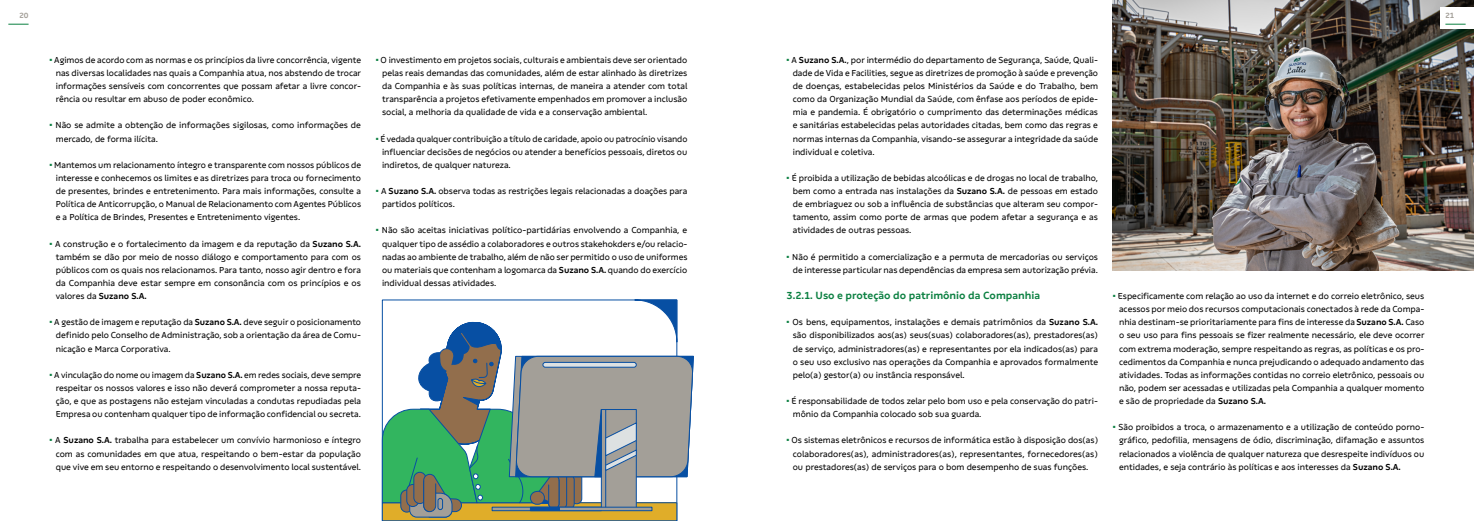
<style>
.page{position:relative;width:1474px;height:521px;background:#fff}
.page>*{position:absolute;margin:0;border:0;box-sizing:border-box;transform-origin:0 0}
.t1{font:700 10.5px "Suzano Text";color:#0b8041}
.t2{font:8.75px/13.1px "Suzano Text";color:#000;text-align:justify}
.t3{font:700 7.88px "Suzano Unicase";color:#a39f98}
.s1{font-weight:800;color:#0b8041}
.s2{font-weight:700}
</style>
<div class="page">
<img style="left:1112px;top:0;width:361px;height:270px">
<div style="left:382px;top:503px;width:295px;height:18px;background:#e0ad29"></div>
<svg style="left:382px;top:299px;width:311px;height:218px"></svg>
<div style="left:1440px;top:7px;width:33px;height:22px;background:#fff"></div>
<svg style="left:8px;top:24px;width:21px;height:1px"></svg>
<svg style="left:1445px;top:24px;width:20px;height:1px"></svg>
<p class="t3" style="left:20px;top:10px;width:11px">20</p>
<p class="t3" style="left:1445px;top:10px;width:10px">21</p>
<p class="t2" style="left:56px;top:53px;width:307px;text-indent:-6px"><span class="s1">•</span> Agimos de acordo com as normas e os princípios da livre concorrência, vigente nas diversas localidades nas quais a Companhia atua, nos abstendo de trocar informações sensíveis com concorrentes que possam afetar a livre concor&shy;rência ou resultar em abuso de poder econômico.</p>
<p class="t2" style="left:56px;top:119px;width:307px;text-indent:-6px"><span class="s1">•</span> Não se admite a obtenção de informações sigilosas, como informações de mercado, de forma ilícita.</p>
<p class="t2" style="left:56px;top:158px;width:307px;text-indent:-6px"><span class="s1">•</span> Mantemos um relacionamento íntegro e transparente com nossos públicos de interesse e conhecemos os limites e as diretrizes para troca ou fornecimento de presentes, brindes e entretenimento. Para mais informações, consulte a Política de Anticorrupção, o Manual de Relacionamento com Agentes Públicos e a Política de Brindes, Presentes e Entretenimento vigentes.</p>
<p class="t2" style="left:56px;top:237px;width:307px;text-indent:-6px"><span class="s1">•</span> A construção e o fortalecimento da imagem e da reputação da <span class="s2">Suzano S.A. </span>também se dão por meio de nosso diálogo e comportamento para com os públicos com os quais nos relacionamos. Para tanto, nosso agir dentro e fora da Companhia deve estar sempre em consonância com os princípios e os valores da <span class="s2">Suzano S.A.</span></p>
<p class="t2" style="left:56px;top:316px;width:307px;text-indent:-6px"><span class="s1">•</span> A gestão de imagem e reputação da <span class="s2">Suzano S.A.</span> deve seguir o posicionamento definido pelo Conselho de Administração, sob a orientação da área de Comu&shy;nicação e Marca Corporativa.</p>
<p class="t2" style="left:56px;top:368px;width:307px;text-indent:-6px"><span class="s1">•</span> A vinculação do nome ou imagem da <span class="s2">Suzano S.A.</span> em redes sociais, deve sempre respeitar os nossos valores e isso não deverá comprometer a nossa reputa&shy;ção, e que as postagens não estejam vinculadas a condutas repudiadas pela Empresa ou contenham qualquer tipo de informação confidencial ou secreta.</p>
<p class="t2" style="left:56px;top:434px;width:307px;text-indent:-6px"><span class="s1">•</span> A <span class="s2">Suzano S.A.</span> trabalha para estabelecer um convívio harmonioso e íntegro com as comunidades em que atua, respeitando o bem-estar da população que vive em seu entorno e respeitando o desenvolvimento local sustentável.</p>
<p class="t2" style="left:382px;top:53px;width:307px;text-indent:-6px"><span class="s1">•</span> O investimento em projetos sociais, culturais e ambientais deve ser orientado pelas reais demandas das comunidades, além de estar alinhado às diretrizes da Companhia e às suas políticas internas, de maneira a atender com total transparência a projetos efetivamente empenhados em promover a inclusão social, a melhoria da qualidade de vida e a conservação ambiental.</p>
<p class="t2" style="left:382px;top:132px;width:307px;text-indent:-6px"><span class="s1">•</span> É vedada qualquer contribuição a título de caridade, apoio ou patrocínio visando influenciar decisões de negócios ou atender a benefícios pessoais, diretos ou indiretos, de qualquer natureza.</p>
<p class="t2" style="left:382px;top:184px;width:307px;text-indent:-6px"><span class="s1">•</span> A <span class="s2">Suzano S.A.</span> observa todas as restrições legais relacionadas a doações para partidos políticos.</p>
<p class="t2" style="left:382px;top:224px;width:307px;text-indent:-6px"><span class="s1">•</span> Não são aceitas iniciativas político-partidárias envolvendo a Companhia, e qualquer tipo de assédio a colaboradores e outros stakehokders e/ou relacio&shy;nadas ao ambiente de trabalho, além de não ser permitido o uso de uniformes ou materiais que contenham a logomarca da <span class="s2">Suzano S.A.</span> quando do exercício individual dessas atividades.</p>
<p class="t2" style="left:792px;top:53px;width:307px;text-indent:-6px"><span class="s1">•</span> A <span class="s2">Suzano S.A.</span>, por intermédio do departamento de Segurança, Saúde, Quali&shy;dade de Vida e Facilities, segue as diretrizes de promoção à saúde e prevenção de doenças, estabelecidas pelos Ministérios da Saúde e do Trabalho, bem como da Organização Mundial da Saúde, com ênfase aos períodos de epide&shy;mia e pandemia. É obrigatório o cumprimento das determinações médicas e sanitárias estabelecidas pelas autoridades citadas, bem como das regras e normas internas da Companhia, visando-se assegurar a integridade da saúde individual e coletiva.</p>
<p class="t2" style="left:792px;top:171px;width:307px;text-indent:-6px"><span class="s1">•</span> É proibida a utilização de bebidas alcoólicas e de drogas no local de trabalho, bem como a entrada nas instalações da <span class="s2">Suzano S.A.</span> de pessoas em estado de embriaguez ou sob a influência de substâncias que alteram seu compor&shy;tamento, assim como porte de armas que podem afetar a segurança e as atividades de outras pessoas.</p>
<p class="t2" style="left:786px;top:250px;width:313px;text-align:right"><span class="s1">•</span> Não é permitido a comercialização e a permuta de mercadorias ou serviços de interesse particular nas dependências da empresa sem autorização prévia.</p>
<p class="t1" style="left:786px;top:289px;width:255px">3.2.1. Uso e proteção do patrimônio da Companhia</p>
<p class="t2" style="left:792px;top:316px;width:307px;text-indent:-6px"><span class="s1">•</span> Os bens, equipamentos, instalações e demais patrimônios da <span class="s2">Suzano S.A. </span>são disponibilizados aos(as) seus(suas) colaboradores(as), prestadores(as) de serviço, administradores(as) e representantes por ela indicados(as) para o seu uso exclusivo nas operações da Companhia e aprovados formalmente pelo(a) gestor(a) ou instância responsável.</p>
<p class="t2" style="left:792px;top:394px;width:307px;text-indent:-6px"><span class="s1">•</span> É responsabilidade de todos zelar pelo bom uso e pela conservação do patri&shy;mônio da Companhia colocado sob sua guarda.</p>
<p class="t2" style="left:792px;top:434px;width:307px;text-indent:-6px"><span class="s1">•</span> Os sistemas eletrônicos e recursos de informática estão à disposição dos(as) colaboradores(as), administradores(as), representantes, fornecedores(as) ou prestadores(as) de serviços para o bom desempenho de suas funções.</p>
<p class="t2" style="left:1119px;top:289px;width:307px;text-indent:-6px"><span class="s1">•</span> Especificamente com relação ao uso da internet e do correio eletrônico, seus acessos por meio dos recursos computacionais conectados à rede da Compa&shy;nhia destinam-se prioritariamente para fins de interesse da <span class="s2">Suzano S.A.</span> Caso o seu uso para fins pessoais se fizer realmente necessário, ele deve ocorrer com extrema moderação, sempre respeitando as regras, as políticas e os pro&shy;cedimentos da Companhia e nunca prejudicando o adequado andamento das atividades. Todas as informações contidas no correio eletrônico, pessoais ou não, podem ser acessadas e utilizadas pela Companhia a qualquer momento e são de propriedade da <span class="s2">Suzano S.A.</span></p>
<p class="t2" style="left:1119px;top:421px;width:307px;text-indent:-6px"><span class="s1">•</span> São proibidos a troca, o armazenamento e a utilização de conteúdo porno&shy;gráfico, pedofilia, mensagens de ódio, discriminação, difamação e assuntos relacionados a violência de qualquer natureza que desrespeite indivíduos ou entidades, e seja contrário às políticas e aos interesses da <span class="s2">Suzano S.A.</span></p>
</div>
